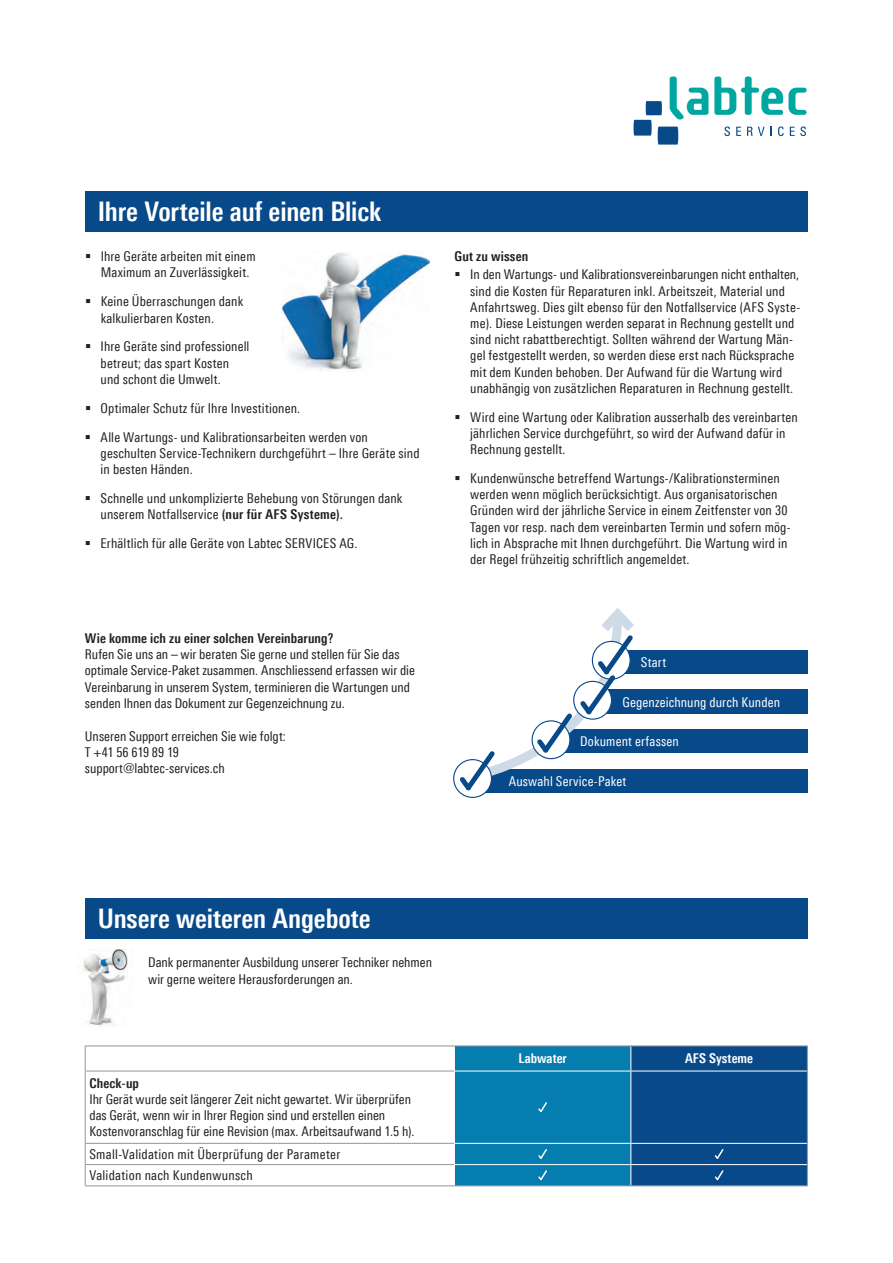
<style>
.page{position:relative;width:893px;height:1263px;background:#fff}
.page>*{position:absolute;margin:0;border:0;box-sizing:border-box;transform-origin:0 0}
.t1{font:700 27px "Linotype Univers 620 Cn";letter-spacing:-.005em;color:#fff}
.t2{font:13.5px/16.2px "Linotype Univers 420 Cn";letter-spacing:.01em;color:#231f20}
.t3{font:13.5px "Linotype Univers 420 Cn";letter-spacing:.01em;color:#fff}
.t4{font:700 13.5px "Linotype Univers 620 Cn";letter-spacing:.01em;color:#231f20}
.t5{font:700 13.5px "Linotype Univers 620 Cn";letter-spacing:.005em;color:#fff}
.s1{font-family:"Linotype Univers 620 Cn";font-weight:700}
</style>
<div class="page">
<svg style="left:634px;top:77px;width:74px;height:68px"></svg>
<svg style="left:714px;top:77px;width:93px;height:38px"></svg>
<svg style="left:724px;top:126px;width:6px;height:10px"></svg>
<svg style="left:736px;top:127px;width:5px;height:9px"></svg>
<svg style="left:747px;top:127px;width:17px;height:9px"></svg>
<svg style="left:778px;top:126px;width:6px;height:10px"></svg>
<svg style="left:790px;top:126px;width:16px;height:10px"></svg>
<div style="left:624px;top:650px;width:184px;height:24px;background:#084a89"></div>
<div style="left:605px;top:690px;width:203px;height:24px;background:#084a89"></div>
<div style="left:563px;top:729px;width:245px;height:24px;background:#084a89"></div>
<div style="left:483px;top:769px;width:325px;height:23px;background:#084a89"></div>
<div style="left:85px;top:191px;width:723px;height:41px;background:#084a89"></div>
<div style="left:85px;top:898px;width:723px;height:40px;background:#084a89"></div>
<hr style="left:85px;top:1045px;width:369px;height:1px;background:#939598">
<svg style="left:85px;top:1046px;width:1px;height:25px"></svg>
<hr style="left:85px;top:1071px;width:369px;height:1px;background:#939598">
<hr style="left:85px;top:1071px;width:1px;height:72px;background:#939598">
<hr style="left:85px;top:1143px;width:369px;height:1px;background:#939598">
<hr style="left:85px;top:1164px;width:369px;height:1px;background:#939598">
<svg style="left:85px;top:1144px;width:1px;height:41px"></svg>
<hr style="left:85px;top:1185px;width:369px;height:1px;background:#939598">
<hr style="left:454px;top:1045px;width:177px;height:1px;background:#939598">
<hr style="left:631px;top:1045px;width:177px;height:1px;background:#939598">
<svg style="left:454px;top:1046px;width:354px;height:140px;background:#116a9f"></svg>
<img style="left:282px;top:251px;width:147px;height:120px">
<img style="left:83px;top:949px;width:45px;height:78px">
<div style="left:453px;top:759px;width:39px;height:39px;border:1px solid #084a89;border-radius:50%"></div>
<svg style="left:455px;top:608px;width:189px;height:187px"></svg>
<h1 class="t1" style="left:98px;top:196px;width:285px">Ihre Vorteile auf einen Blick</h1>
<p class="t2" style="left:101px;top:248px;width:156px">Ihre Geräte arbeiten mit einem<br>Maximum an Zuverlässigkeit.</p>
<p class="t2" style="left:101px;top:293px;width:144px">Keine Überraschungen dank kalkulierbaren Kosten.</p>
<p class="t2" style="left:101px;top:338px;width:150px">Ihre Geräte sind professionell betreut; das spart Kosten und schont die Umwelt.</p>
<p class="t2" style="left:101px;top:393px;width:269px;line-height:29px">Optimaler Schutz für Ihre Investitionen.<br>Alle Wartungs- und Kalibrationsarbeiten werden von</p>
<p class="t2" style="left:101px;top:445px;width:320px">geschulten Service-Technikern durchgeführt – Ihre Geräte sind in besten Händen.</p>
<p class="t2" style="left:101px;top:490px;width:303px">Schnelle und unkomplizierte Behebung von Störungen dank unserem Notfallservice <span class="s1">(nur für AFS Systeme).</span></p>
<p class="t2" style="left:101px;top:535px;width:258px">Erhältlich für alle Geräte von Labtec SERVICES AG.</p>
<p class="t4" style="left:85px;top:630px;width:250px">Wie komme ich zu einer solchen Vereinbarung?</p>
<p class="t2" style="left:85px;top:646px;width:331px">Rufen Sie uns an – wir beraten Sie gerne und stellen für Sie das optimale Service-Paket zusammen. Anschliessend erfassen wir die Vereinbarung in unserem System, terminieren die Wartungen und senden Ihnen das Dokument zur Gegenzeichnung zu.</p>
<p class="t2" style="left:85px;top:728px;width:202px">Unseren Support erreichen Sie wie folgt:<br>T +41 56 619 89 19 support@labtec-services.ch</p>
<p class="t4" style="left:455px;top:248px;width:75px">Gut zu wissen</p>
<p class="t2" style="left:470px;top:266px;width:332px">In den Wartungs- und Kalibrationsvereinbarungen nicht enthalten, sind die Kosten für Reparaturen inkl. Arbeitszeit, Material und Anfahrtsweg. Dies gilt ebenso für den Notfallservice (AFS Syste&shy;me). Diese Leistungen werden separat in Rechnung gestellt und sind nicht rabattberechtigt. Sollten während der Wartung Män&shy;gel festgestellt werden, so werden diese erst nach Rücksprache mit dem Kunden behoben. Der Aufwand für die Wartung wird unabhängig von zusätzlichen Reparaturen in Rechnung gestellt.</p>
<p class="t2" style="left:470px;top:409px;width:329px">Wird eine Wartung oder Kalibration ausserhalb des vereinbarten jährlichen Service durchgeführt, so wird der Aufwand dafür in<br>Rechnung gestellt.</p>
<p class="t2" style="left:470px;top:470px;width:322px">Kundenwünsche betreffend Wartungs-/Kalibrationsterminen werden wenn möglich berücksichtigt. Aus organisatorischen Gründen wird der jährliche Service in einem Zeitfenster von 30<br>Tagen vor resp. nach dem vereinbarten Termin und sofern mög&shy;lich in Absprache mit Ihnen durchgeführt. Die Wartung wird in der Regel frühzeitig schriftlich angemeldet.</p>
<p class="t3" style="left:641px;top:654px;width:27px">Start</p>
<p class="t3" style="left:622px;top:694px;width:159px">Gegenzeichnung durch Kunden</p>
<p class="t3" style="left:580px;top:733px;width:100px">Dokument erfassen</p>
<p class="t3" style="left:509px;top:773px;width:119px">Auswahl Service-Paket</p>
<h1 class="t1" style="left:98px;top:902px;width:274px">Unsere weiteren Angebote</h1>
<p class="t2" style="left:148px;top:954px;width:285px">Dank permanenter Ausbildung unserer Techniker nehmen wir gerne weitere Herausforderungen an.</p>
<p class="t4" style="left:89px;top:1075px;width:51px">Check-up</p>
<p class="t2" style="left:89px;top:1091px;width:326px">Ihr Gerät wurde seit längerer Zeit nicht gewartet. Wir überprüfen das Gerät, wenn wir in Ihrer Region sind und erstellen einen<br>Kostenvoranschlag für eine Revision (max. Arbeitsaufwand 1.5 h).</p>
<p class="t2" style="left:89px;top:1143px;width:252px;line-height:21.3px">Small-Validation mit Überprüfung der Parameter<br>Validation nach Kundenwunsch</p>
<p class="t5" style="left:518px;top:1050px;width:50px">Labwater</p>
<p class="t5" style="left:685px;top:1050px;width:70px">AFS Systeme</p>
</div>
